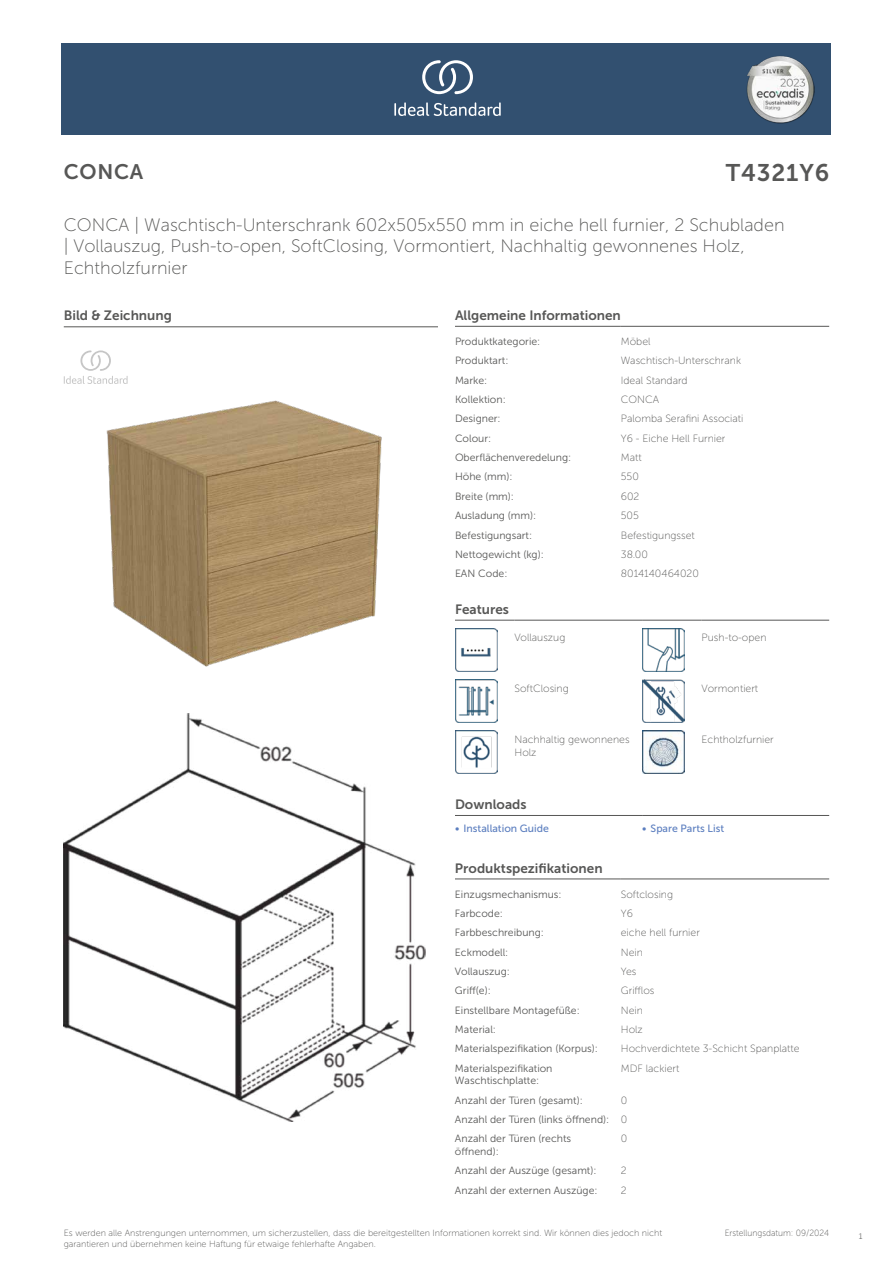
<style>
.page{position:relative;width:893px;height:1263px;background:#fff}
.page>*{position:absolute;margin:0;border:0;box-sizing:border-box;transform-origin:0 0}
.t1{font:24px "Museo Sans 700";letter-spacing:.035em;color:#575756}
.t2{font:21px "Museo Sans 700";letter-spacing:.035em;color:#575756}
.t3{font:18px/21.6px "Museo Sans 100";color:#575756}
.t4{font:13.5px "Museo Sans 700";color:#575756}
.t5{font:10.5px/12.6px "Museo Sans 300";color:#575756}
.t6{font:10.5px/12.6px "Museo Sans 100";color:#575756}
.t7{font:10.5px "Museo Sans 500";color:#5b7ebf}
.t8{font:9px/10.8px "Museo Sans 100";color:#575756}
.t9{font:9px "Museo Sans 100";color:#575756;scale:.95 1}
.t10{font:300 9px "Calibri";color:#575756;scale:.95 1}
.s1{font-family:"Museo Sans 100"}
</style>
<div class="page">
<div style="left:62px;top:43px;width:769px;height:91px;background:#325070"></div>
<hr style="left:455px;top:326px;width:166px;height:1px;background:#575756">
<hr style="left:621px;top:326px;width:208px;height:1px;background:#575756">
<hr style="left:455px;top:620px;width:59px;height:1px;background:#575756">
<hr style="left:514px;top:620px;width:128px;height:1px;background:#575756">
<hr style="left:642px;top:620px;width:60px;height:1px;background:#575756">
<hr style="left:702px;top:620px;width:127px;height:1px;background:#575756">
<img style="left:455px;top:629px;width:42px;height:42px">
<img style="left:642px;top:629px;width:43px;height:42px">
<img style="left:455px;top:680px;width:42px;height:42px">
<img style="left:642px;top:680px;width:42px;height:42px">
<img style="left:455px;top:731px;width:42px;height:42px">
<img style="left:642px;top:731px;width:43px;height:42px">
<hr style="left:455px;top:815px;width:187px;height:1px;background:#575756">
<hr style="left:642px;top:815px;width:187px;height:1px;background:#575756">
<hr style="left:455px;top:879px;width:166px;height:1px;background:#575756">
<hr style="left:621px;top:879px;width:208px;height:1px;background:#575756">
<img style="left:64px;top:714px;width:361px;height:407px">
<hr style="left:64px;top:327px;width:374px;height:1px;background:#575756">
<svg style="left:64px;top:350px;width:64px;height:34px"></svg>
<img style="left:107px;top:400px;width:275px;height:267px">
<svg style="left:394px;top:102px;width:107px;height:14px"></svg>
<svg style="left:422px;top:60px;width:51px;height:34px"></svg>
<img style="left:746px;top:56px;width:68px;height:67px">
<h2 class="t2" style="left:64px;top:160px;width:81px">CONCA</h2>
<h1 class="t1" style="left:726px;top:160px;width:105px">T4321Y6</h1>
<h3 class="t3" style="left:64px;top:214px;width:722px">CONCA | Waschtisch-Unterschrank 602x505x550 mm in eiche hell furnier, 2 Schubladen | Vollauszug, Push-to-open, SoftClosing, Vormontiert, Nachhaltig gewonnenes Holz,<br>Echtholzfurnier</h3>
<p class="t4" style="left:64px;top:308px;width:110px">Bild &amp; Zeichnung</p>
<p class="t4" style="left:455px;top:308px;width:167px">Allgemeine Informationen</p>
<p class="t5" style="left:455px;top:335px;width:87px">Produktkategorie:</p>
<p class="t6" style="left:621px;top:335px;width:31px">Möbel</p>
<p class="t5" style="left:455px;top:354px;width:55px">Produktart:</p>
<p class="t6" style="left:621px;top:355px;width:122px">Waschtisch-Unterschrank</p>
<p class="t5" style="left:455px;top:374px;width:34px">Marke:</p>
<p class="t6" style="left:621px;top:374px;width:68px">Ideal Standard</p>
<p class="t5" style="left:455px;top:393px;width:52px">Kollektion:</p>
<p class="t6" style="left:621px;top:393px;width:40px">CONCA</p>
<p class="t5" style="left:455px;top:413px;width:47px">Designer:</p>
<p class="t6" style="left:621px;top:413px;width:124px">Palomba Serafini Associati</p>
<p class="t5" style="left:455px;top:432px;width:38px">Colour:</p>
<p class="t6" style="left:621px;top:432px;width:106px">Y6 - Eiche Hell Furnier</p>
<p class="t5" style="left:455px;top:451px;width:118px">Oberflächenveredelung:</p>
<p class="t6" style="left:621px;top:451px;width:22px">Matt</p>
<p class="t5" style="left:455px;top:471px;width:59px">Höhe (mm):</p>
<p class="t6" style="left:621px;top:471px;width:20px">550</p>
<p class="t5" style="left:455px;top:490px;width:61px">Breite (mm):</p>
<p class="t6" style="left:621px;top:490px;width:20px">602</p>
<p class="t5" style="left:455px;top:509px;width:83px">Ausladung (mm):</p>
<p class="t6" style="left:621px;top:509px;width:20px">505</p>
<p class="t5" style="left:455px;top:529px;width:79px">Befestigungsart:</p>
<p class="t6" style="left:621px;top:529px;width:75px">Befestigungsset</p>
<p class="t5" style="left:455px;top:548px;width:90px">Nettogewicht (kg):</p>
<p class="t6" style="left:621px;top:548px;width:29px">38.00</p>
<p class="t5" style="left:455px;top:567px;width:54px">EAN Code:</p>
<p class="t6" style="left:621px;top:567px;width:80px">8014140464020</p>
<p class="t4" style="left:455px;top:602px;width:55px">Features</p>
<p class="t6" style="left:514px;top:631px;width:52px">Vollauszug</p>
<p class="t6" style="left:702px;top:631px;width:66px">Push-to-open</p>
<p class="t6" style="left:514px;top:682px;width:56px">SoftClosing</p>
<p class="t6" style="left:702px;top:682px;width:58px">Vormontiert</p>
<p class="t6" style="left:514px;top:733px;width:117px">Nachhaltig gewonnenes<br>Holz</p>
<p class="t6" style="left:702px;top:733px;width:74px">Echtholzfurnier</p>
<p class="t4" style="left:455px;top:797px;width:73px">Downloads</p>
<p class="t7" style="left:455px;top:823px;width:95px">• Installation Guide</p>
<p class="t7" style="left:642px;top:823px;width:84px">• Spare Parts List</p>
<p class="t4" style="left:455px;top:860px;width:149px">Produktspezifikationen</p>
<p class="t5" style="left:455px;top:888px;width:108px">Einzugsmechanismus:</p>
<p class="t6" style="left:621px;top:888px;width:54px">Softclosing</p>
<p class="t5" style="left:455px;top:907px;width:49px">Farbcode:</p>
<p class="t6" style="left:621px;top:907px;width:14px">Y6</p>
<p class="t5" style="left:455px;top:926px;width:90px">Farbbeschreibung:</p>
<p class="t6" style="left:621px;top:926px;width:81px">eiche hell furnier</p>
<p class="t5" style="left:455px;top:946px;width:55px">Eckmodell:</p>
<p class="t6" style="left:621px;top:946px;width:24px">Nein</p>
<p class="t5" style="left:455px;top:965px;width:56px">Vollauszug:</p>
<p class="t6" style="left:621px;top:965px;width:17px">Yes</p>
<p class="t5" style="left:455px;top:984px;width:37px">Griff(e):</p>
<p class="t6" style="left:621px;top:984px;width:35px">Grifflos</p>
<p class="t5" style="left:455px;top:1004px;width:126px">Einstellbare Montagefüße:</p>
<p class="t6" style="left:621px;top:1004px;width:24px">Nein</p>
<p class="t5" style="left:455px;top:1023px;width:43px">Material:</p>
<p class="t6" style="left:621px;top:1023px;width:24px">Holz</p>
<p class="t5" style="left:455px;top:1043px;width:145px">Materialspezifikation (Korpus):</p>
<p class="t6" style="left:621px;top:1043px;width:180px">Hochverdichtete 3-Schicht Spanplatte</p>
<p class="t5" style="left:455px;top:1062px;width:99px">Materialspezifikation<br>Waschtischplatte:</p>
<p class="t6" style="left:621px;top:1062px;width:60px">MDF lackiert</p>
<p class="t5" style="left:455px;top:1094px;width:129px">Anzahl der Türen (gesamt):</p>
<p class="t6" style="left:621px;top:1094px;width:8px">0</p>
<p class="t5" style="left:455px;top:1110px;width:174px;line-height:19.4px">Anzahl der Türen (links öffnend): <span class="s1">0<br></span>Anzahl der Türen (rechts</p>
<p class="t5" style="left:455px;top:1145px;width:45px">öffnend):</p>
<p class="t6" style="left:621px;top:1133px;width:8px">0</p>
<p class="t5" style="left:455px;top:1164px;width:143px">Anzahl der Auszüge (gesamt):</p>
<p class="t6" style="left:621px;top:1165px;width:7px">2</p>
<p class="t5" style="left:455px;top:1184px;width:144px">Anzahl der externen Auszüge:</p>
<p class="t6" style="left:621px;top:1184px;width:7px">2</p>
<p class="t8" style="left:64px;top:1227px;width:600px">Es werden alle Anstrengungen unternommen, um sicherzustellen, dass die bereitgestellten Informationen korrekt sind. Wir können dies jedoch nicht garantieren und übernehmen keine Haftung für etwaige fehlerhafte Angaben.</p>
<p class="t9" style="left:725px;top:1228px;width:111px">Erstellungsdatum: 09/2024</p>
<p class="t10" style="left:858px;top:1230px;width:6px">1</p>
</div>
